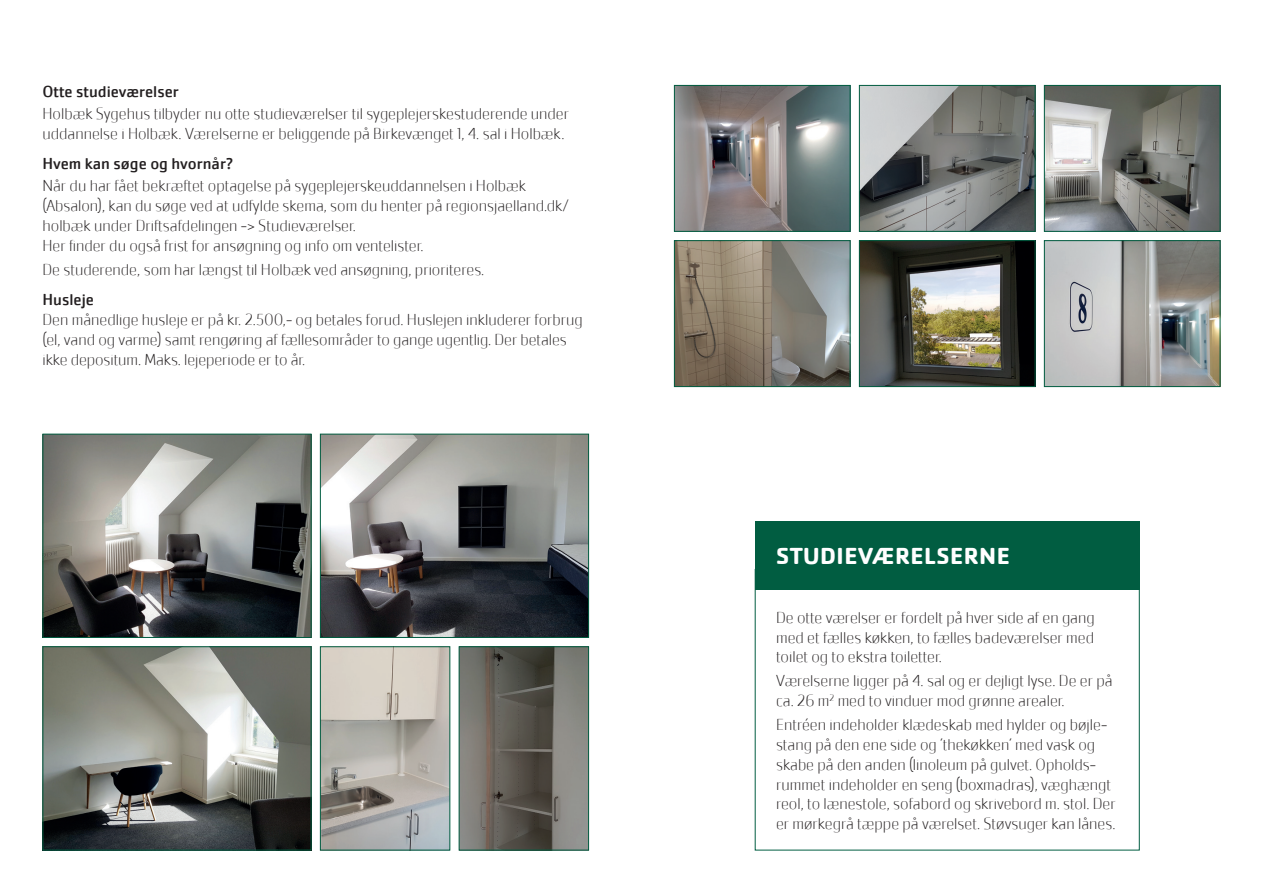
<style>
.page{position:relative;width:1263px;height:893px;background:#fff}
.page>*{position:absolute;margin:0;border:0;box-sizing:border-box;transform-origin:0 0}
.t1{font:700 24px "Cachet Pro";letter-spacing:.02em;color:#fff}
.t2{font:200 16.5px/19.8px "Cachet Pro";color:#231f20}
.t3{font:16.5px "Cachet Pro";color:#231f20}
</style>
<div class="page">
<div style="left:755px;top:521px;width:385px;height:68px;background:#015d41"></div>
<div style="left:755px;top:569px;width:385px;height:281px;border:1px solid #015d41"></div>
<img style="left:45px;top:648px;width:264px;height:200px">
<div style="left:43px;top:646px;width:268px;height:204px;border:1px solid #015d41"></div>
<img style="left:45px;top:436px;width:264px;height:200px">
<div style="left:43px;top:434px;width:268px;height:204px;border:1px solid #015d41"></div>
<img style="left:322px;top:648px;width:126px;height:200px">
<div style="left:320px;top:646px;width:130px;height:204px;border:1px solid #015d41"></div>
<img style="left:322px;top:436px;width:265px;height:200px">
<div style="left:320px;top:434px;width:269px;height:204px;border:1px solid #015d41"></div>
<img style="left:461px;top:648px;width:126px;height:200px">
<div style="left:459px;top:646px;width:130px;height:204px;border:1px solid #015d41"></div>
<img style="left:676px;top:87px;width:172px;height:143px">
<div style="left:674px;top:85px;width:176px;height:147px;border:1px solid #015d41"></div>
<img style="left:861px;top:87px;width:172px;height:143px">
<div style="left:859px;top:85px;width:176px;height:147px;border:1px solid #015d41"></div>
<img style="left:1046px;top:87px;width:172px;height:143px">
<div style="left:1044px;top:85px;width:176px;height:147px;border:1px solid #015d41"></div>
<img style="left:676px;top:242px;width:172px;height:143px">
<div style="left:674px;top:240px;width:176px;height:147px;border:1px solid #015d41"></div>
<img style="left:861px;top:242px;width:172px;height:143px">
<div style="left:859px;top:240px;width:176px;height:147px;border:1px solid #015d41"></div>
<img style="left:1046px;top:242px;width:172px;height:143px">
<div style="left:1044px;top:240px;width:176px;height:147px;border:1px solid #015d41"></div>
<p class="t3" style="left:43px;top:82px;width:138px">Otte studieværelser</p>
<p class="t2" style="left:43px;top:104px;width:528px">Holbæk Sygehus tilbyder nu otte studieværelser til sygeplejerskestuderende under uddannelse i Holbæk. Værelserne er beliggende på Birkevænget 1, 4. sal i Holbæk.</p>
<p class="t3" style="left:43px;top:154px;width:192px">Hvem kan søge og hvornår?</p>
<p class="t2" style="left:43px;top:176px;width:528px">Når du har fået bekræftet optagelse på sygeplejerskeuddannelsen i Holbæk (Absalon), kan du søge ved at udfylde skema, som du henter på regionsjaelland.dk/ holbæk under Driftsafdelingen -&gt; Studieværelser.<br>Her finder du også frist for ansøgning og info om ventelister.</p>
<p class="t2" style="left:43px;top:260px;width:443px">De studerende, som har længst til Holbæk ved ansøgning, prioriteres.</p>
<p class="t3" style="left:43px;top:290px;width:53px">Husleje</p>
<p class="t2" style="left:43px;top:310px;width:542px">Den månedlige husleje er på kr. 2.500,- og betales forud. Huslejen inkluderer forbrug (el, vand og varme) samt rengøring af fællesområder to gange ugentlig. Der betales ikke depositum. Maks. lejeperiode er to år.</p>
<h1 class="t1" style="left:776px;top:541px;width:235px">STUDIEVÆRELSERNE</h1>
<p class="t2" style="left:776px;top:608px;width:320px;text-align:justify">De otte værelser er fordelt på hver side af en gang med et fælles køkken, to fælles badeværelser med toilet og to ekstra toiletter.</p>
<p class="t2" style="left:776px;top:671px;width:338px">Værelserne ligger på 4. sal og er dejligt lyse. De er på ca. 26 m<sup>2</sup> med to vinduer mod grønne arealer.</p>
<p class="t2" style="left:776px;top:715px;width:341px">Entréen indeholder klædeskab med hylder og bøjle&shy;stang på den ene side og ’thekøkken’ med vask og skabe på den anden (linoleum på gulvet. Opholds&shy;rummet indeholder en seng (boxmadras), væghængt reol, to lænestole, sofabord og skrivebord m. stol. Der er mørkegrå tæppe på værelset. Støvsuger kan lånes.</p>
</div>
